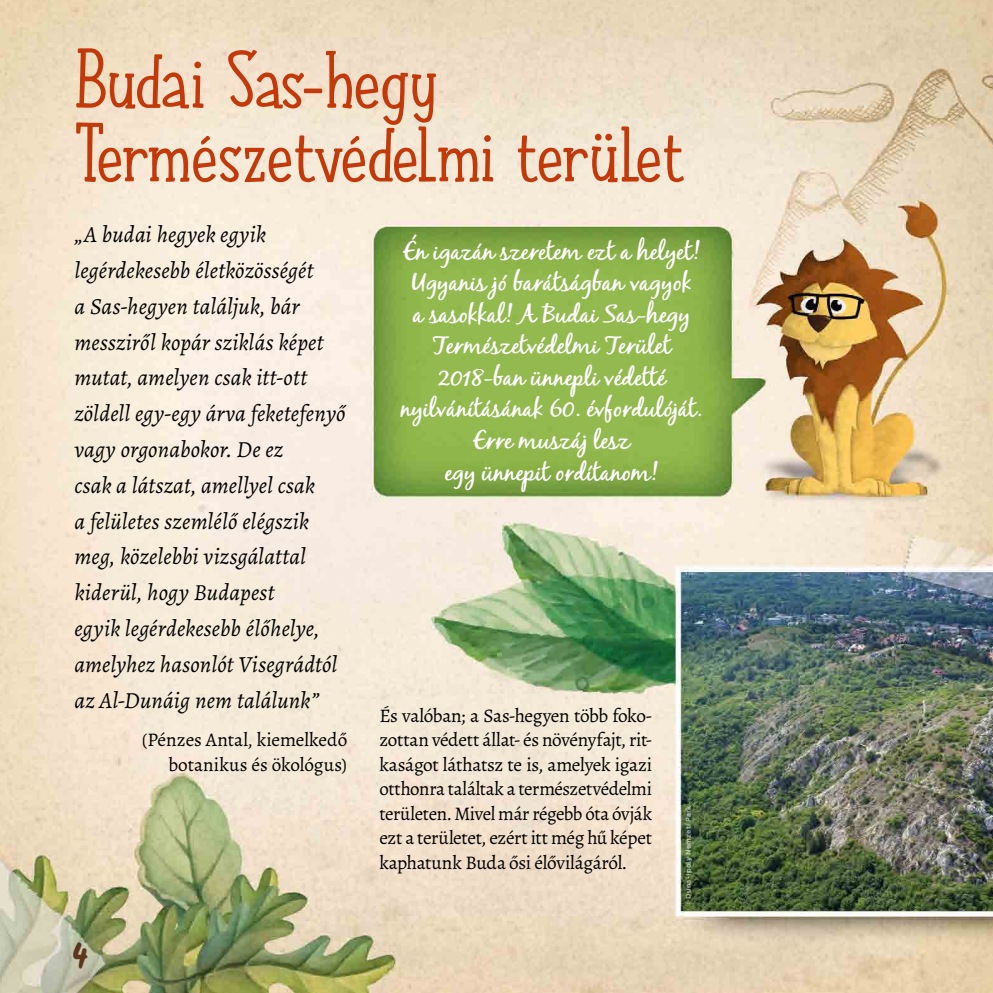
<style>
.page{position:relative;width:993px;height:993px;background:#fff}
.page>*{position:absolute;margin:0;border:0;box-sizing:border-box;transform-origin:0 0}
.t1{font:600 87.5px/73.5px "Nuuk Better";letter-spacing:-.015em;color:#c4390a}
.t2{font:35px "Blue Fires Better";color:#7e4629}
.t3{font:24.5px/31.5px "Black Jack Better One Z Bold";color:#fff;text-align:center}
.t4{font:italic 23.1px/35.7px "Alegreya";letter-spacing:.005em;color:#000}
.t5{font:19.25px/24.5px "Alegreya";letter-spacing:-.01em;color:#000;text-align:right}
.t6{font:700 7px "Gotham";letter-spacing:.03em;color:#fff}
</style>
<div class="page">
<img style="left:0;top:0;width:992px;height:992px">
<h1 class="t1" style="left:74px;top:42px;width:612px">Budai Sas-hegy<br>Természetvédelmi terület</h1>
<p class="t4" style="left:74px;top:217px;width:272px">„A budai hegyek egyik legérdekesebb életközösségét<br>a Sas-hegyen találjuk, bár messziről kopár sziklás képet mutat, amelyen csak itt-ott zöldell egy-egy árva feketefenyő vagy orgonabokor. De ez<br>csak a látszat, amellyel csak<br>a felületes szemlélő elégszik meg, közelebbi vizsgálattal kiderül, hogy Budapest<br>egyik legérdekesebb élőhelye, amelyhez hasonlót Visegrádtól az Al-Dunáig nem találunk”</p>
<p class="t5" style="left:141px;top:727px;width:207px">(Pénzes Antal, kiemelkedő botanikus és ökológus)</p>
<h2 class="t2" style="left:72px;top:931px;width:19px">4</h2>
<p class="t3" style="left:401px;top:234px;width:303px">Én igazán szeretem ezt a helyet!<br>Ugyanis jó barátságban vagyok<br>a sasokkal! A Budai Sas-hegy<br>Természetvédelmi Terület<br>2018-ban ünnepli védetté nyilvánításának 60. évfordulóját.<br>Erre muszáj lesz<br>egy ünnepit ordítanom!</p>
<p class="t5" style="left:379px;top:703px;width:274px;text-align:justify">És valóban; a Sas-hegyen több foko&shy;zottan védett állat- és növényfajt, rit&shy;kaságot láthatsz te is, amelyek igazi otthonra találtak a természetvédelmi területen. Mivel már régebb óta óvják ezt a területet, ezért itt még hű képet kaphatunk Buda ősi élővilágáról.</p>
<p class="t6" style="left:683px;top:906px;width:102px;rotate:-90deg">© Duna-Ipoly Nemzeti Park</p>
</div>
